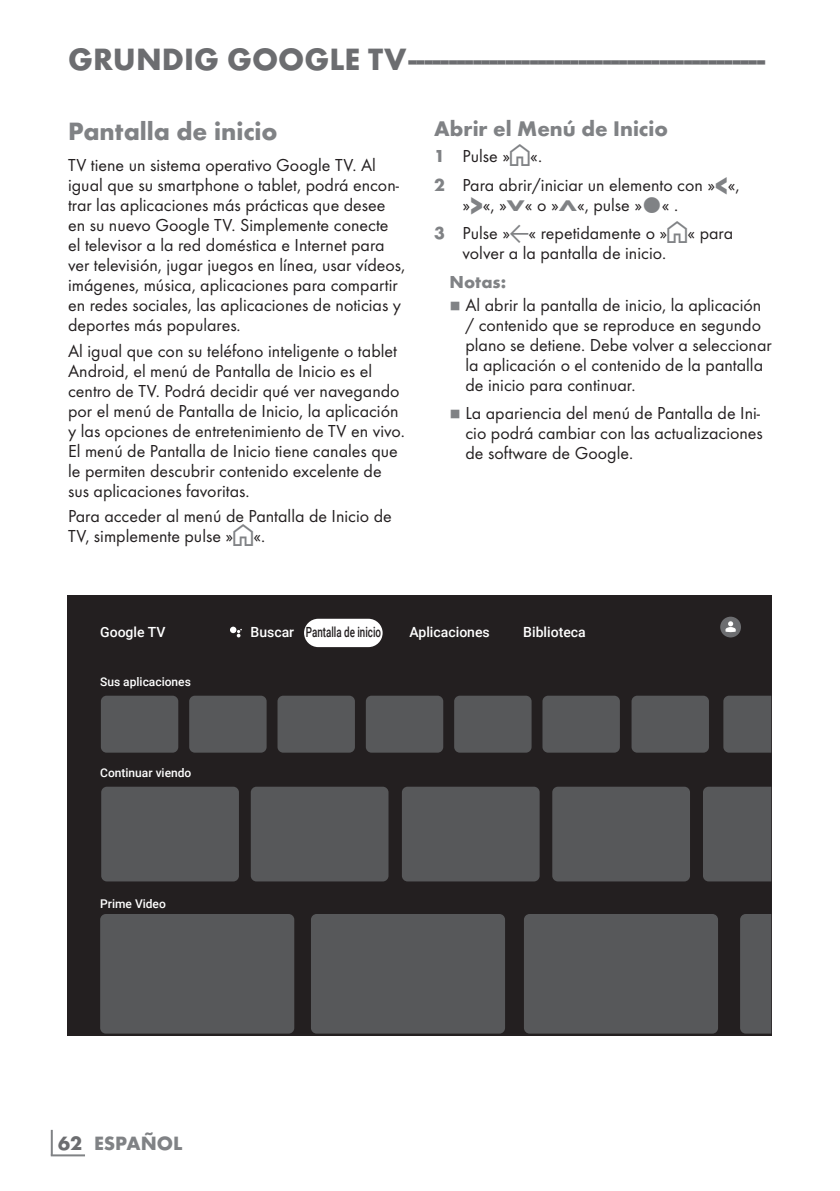
<style>
.page{position:relative;width:840px;height:1191px;background:#fff}
.page>*{position:absolute;margin:0;border:0;box-sizing:border-box;transform-origin:0 0}
.t1{font:700 32px "Futura TOT";color:#6c6d70}
.t2{font:700 26px "Futura TOT";color:#808285}
.t3{font:700 22px "Futura TOT";color:#808285}
.t4{font:700 20px "Futura TOT";color:#808285}
.t5{font:18px/20px "Futura TOT Boo";color:#231f20}
.t6{font:700 18px "Futura TOT";letter-spacing:.005em;color:#808285}
.t7{font:500 14px "Roboto";color:#fff}
.t8{font:500 14px "Roboto";color:#231f20;scale:.7 1}
.t9{font:500 12px "Roboto";color:#fff}
.t10{font:8px "Grund Son Se";color:#808285}
.s1{font-family:"Arcelik TS9 Android";font-size:24px;color:#808285}
.s2{font-family:"Futura TOT";font-weight:700;color:#808285}
.s3{font-family:"Futura TOT";font-weight:700;font-size:27.2px;color:#808285}
.s4{font-family:"Futura TOT";font-weight:700;font-size:16px;color:#808285}
.s5{font-family:"Arcelik TS9 Android";font-size:20px;color:#808285}
.s6{color:#fff}
.s7{color:#6c6d70}
</style>
<div class="page">
<hr style="left:51px;top:1129px;width:2px;height:26px;background:#808285">
<hr style="left:51px;top:1154px;width:34px;height:2px;background:#808285">
<div style="left:67px;top:595px;width:704px;height:441px;background:#231f20"></div>
<div style="left:101px;top:695px;width:77px;height:57px;background:#57585a;border-radius:6px"></div>
<div style="left:101px;top:786px;width:138px;height:95px;background:#57585a;border-radius:6px"></div>
<div style="left:100px;top:914px;width:194px;height:119px;background:#57585a;border-radius:6px"></div>
<div style="left:250px;top:786px;width:138px;height:95px;background:#57585a;border-radius:6px"></div>
<div style="left:311px;top:914px;width:194px;height:119px;background:#57585a;border-radius:6px"></div>
<div style="left:401px;top:786px;width:138px;height:95px;background:#57585a;border-radius:6px"></div>
<div style="left:552px;top:786px;width:137px;height:95px;background:#57585a;border-radius:6px"></div>
<div style="left:703px;top:786px;width:67px;height:95px;background:#57585a"></div>
<div style="left:523px;top:914px;width:194px;height:119px;background:#57585a;border-radius:6px"></div>
<div style="left:740px;top:914px;width:30px;height:119px;background:#57585a"></div>
<div style="left:277px;top:695px;width:78px;height:57px;background:#57585a;border-radius:6px"></div>
<div style="left:454px;top:695px;width:77px;height:57px;background:#57585a;border-radius:6px"></div>
<div style="left:189px;top:695px;width:77px;height:57px;background:#57585a;border-radius:6px"></div>
<div style="left:365px;top:695px;width:78px;height:57px;background:#57585a;border-radius:6px"></div>
<div style="left:542px;top:695px;width:77px;height:57px;background:#57585a;border-radius:6px"></div>
<div style="left:631px;top:695px;width:77px;height:57px;background:#57585a;border-radius:6px"></div>
<div style="left:723px;top:695px;width:47px;height:57px;background:#57585a"></div>
<svg style="left:236px;top:629px;width:6px;height:8px"></svg>
<div style="left:230px;top:626px;width:6px;height:7px;background:#fff;border-radius:50%"></div>
<div style="left:304px;top:619px;width:78px;height:28px;background:#fff;border-radius:14px"></div>
<svg style="left:719px;top:616px;width:21px;height:21px"></svg>
<svg style="left:725px;top:621px;width:10px;height:11px"></svg>
<h1 class="t1" style="left:68px;top:40px;width:698px">GRUNDIG GOOGLE TV---------------------------------------------</h1>
<h2 class="t2" style="left:68px;top:115px;width:211px">Pantalla de inicio</h2>
<p class="t5" style="left:68px;top:155px;width:338px">TV tiene un sistema operativo Google TV. Al igual que su smartphone o tablet, podrá encon&shy;trar las aplicaciones más prácticas que desee en su nuevo Google TV. Simplemente conecte el televisor a la red doméstica e Internet para ver televisión, jugar juegos en línea, usar vídeos, imágenes, música, aplicaciones para compartir en redes sociales, las aplicaciones de noticias y deportes más populares.</p>
<p class="t5" style="left:68px;top:340px;width:338px">Al igual que con su teléfono inteligente o tablet Android, el menú de Pantalla de Inicio es el centro de TV. Podrá decidir qué ver navegando por el menú de Pantalla de Inicio, la aplicación y las opciones de entretenimiento de TV en vivo.<br>El menú de Pantalla de Inicio tiene canales que le permiten descubrir contenido excelente de sus aplicaciones favoritas.</p>
<p class="t5" style="left:68px;top:506px;width:325px">Para acceder al menú de Pantalla de Inicio de<br>TV, simplemente pulse »<span class="s1">T</span>«.</p>
<p class="t3" style="left:434px;top:115px;width:235px">Abrir el Menú de Inicio</p>
<p class="t5" style="left:434px;top:142px;width:307px;line-height:28.6px"><span class="s2">1</span> Pulse »<span class="s1">T</span>«.<br><span class="s2">2</span> Para abrir/iniciar un elemento con »<span class="s3">&lt;</span>«,</p>
<p class="t5" style="left:434px;top:190px;width:300px;line-height:28.6px;text-indent:28px">»<span class="s3">&gt;</span>«, »<span class="s4">V</span>« o »<span class="s4">Λ</span>«, pulse » « .<br><span class="s2">3</span> Pulse »<span class="s5">a</span>« repetidamente o »<span class="s1">T</span>« para</p>
<p class="t5" style="left:462px;top:243px;width:205px">volver a la pantalla de inicio.</p>
<p class="t6" style="left:449px;top:270px;width:58px">Notas:</p>
<p class="t10" style="left:449px;top:301px;width:13px">7</p>
<p class="t5" style="left:465px;top:294px;width:308px">Al abrir la pantalla de inicio, la aplicación / contenido que se reproduce en segundo plano se detiene. Debe volver a seleccionar la aplicación o el contenido de la pantalla de inicio para continuar.</p>
<p class="t10" style="left:449px;top:410px;width:13px">7</p>
<p class="t5" style="left:465px;top:403px;width:299px">La apariencia del menú de Pantalla de Ini&shy;cio podrá cambiar con las actualizaciones de software de Google.</p>
<p class="t7" style="left:100px;top:622px;width:67px">Google TV</p>
<p class="t9" style="left:100px;top:673px;width:92px">Sus aplicaciones</p>
<p class="t9" style="left:100px;top:764px;width:93px">Continuar viendo</p>
<p class="t9" style="left:100px;top:895px;width:67px">Prime Video</p>
<p class="t8" style="left:250px;top:622px;width:188px"><span class="s6">Buscar</span> Pantalla de inicio</p>
<p class="t7" style="left:409px;top:622px;width:82px">Aplicaciones</p>
<p class="t7" style="left:523px;top:622px;width:64px">Biblioteca</p>
<p class="t4" style="left:58px;top:1131px;width:126px"><span class="s7">62</span> ESPAÑOL</p>
</div>
